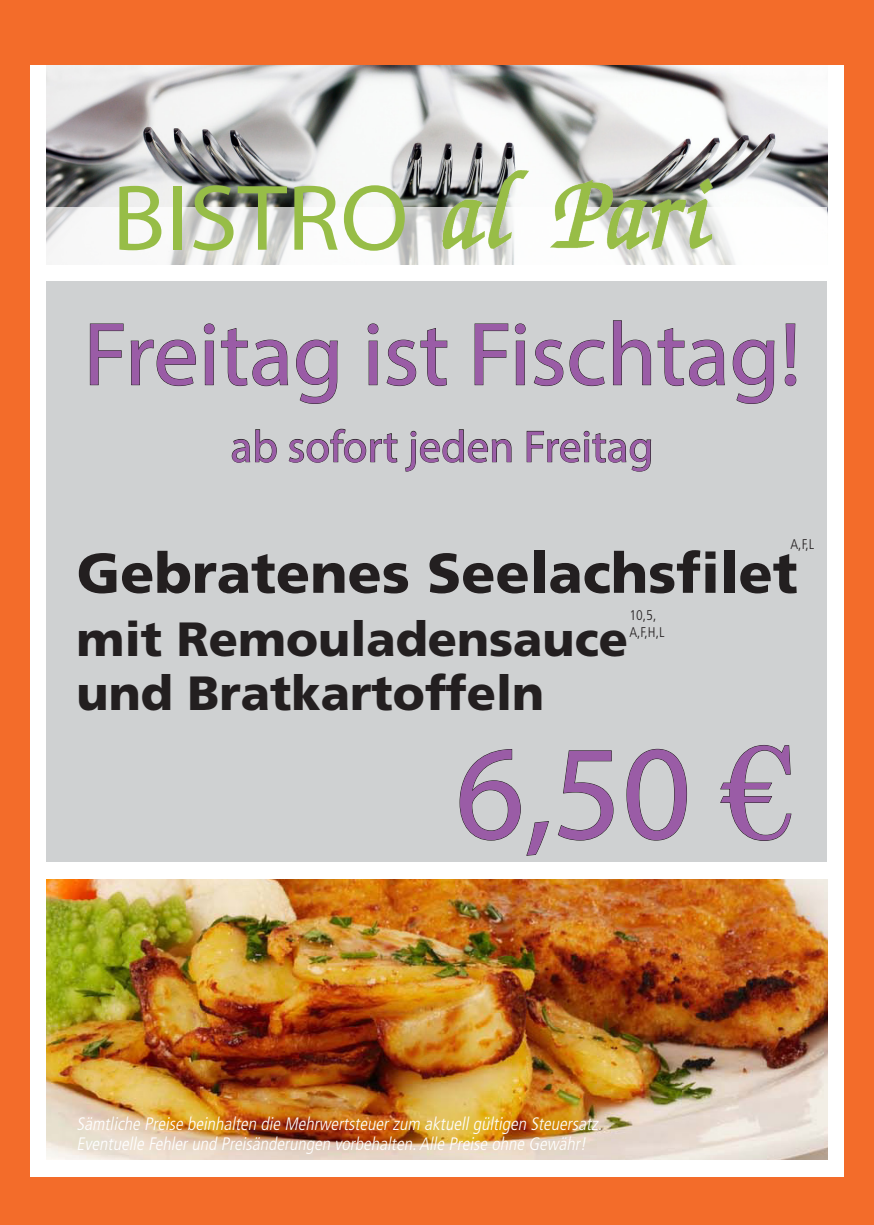
<style>
.page{position:relative;width:874px;height:1225px;background:#fff}
.page>*{position:absolute;margin:0;border:0;box-sizing:border-box;transform-origin:0 0}
.t1{font:135px "Myriad Pro";color:#9a5ca6}
.t2{font:94px "Myriad Pro";color:#97bd47;scale:1.05 1}
.t3{font:90px "Myriad Pro";color:#9a5ca6}
.t4{font:900 56px "Frutiger";color:#231f20}
.t5{font:900 48px "Frutiger";color:#231f20}
.t6{font:45px "Myriad Pro";color:#9a5ca6}
.t7{font:italic 300 condensed 18px/20px "Frutiger";color:#fff}
.t8{font:300 condensed 14px "Frutiger";color:#231f20}
.s1{font-family:"Century"}
</style>
<div class="page">
<img style="left:46px;top:65px;width:780px;height:142px">
<img style="left:46px;top:879px;width:780px;height:280px">
<div style="left:0;top:0;width:873px;height:65px;background:#f36c2a"></div>
<div style="left:0;top:1177px;width:873px;height:48px;background:#f36c2a"></div>
<div style="left:0;top:17px;width:30px;height:1191px;background:#f36c2a"></div>
<div style="left:843px;top:17px;width:30px;height:1191px;background:#f36c2a"></div>
<div style="left:46px;top:281px;width:780px;height:581px;background:#cfd1d2"></div>
<svg style="left:46px;top:207px;width:780px;height:58px"></svg>
<svg style="left:89px;top:323px;width:35px;height:63px"></svg>
<svg style="left:130px;top:339px;width:66px;height:47px"></svg>
<svg style="left:203px;top:323px;width:85px;height:64px"></svg>
<svg style="left:296px;top:339px;width:42px;height:65px"></svg>
<svg style="left:367px;top:323px;width:12px;height:63px"></svg>
<svg style="left:386px;top:328px;width:61px;height:58px"></svg>
<svg style="left:474px;top:323px;width:34px;height:63px"></svg>
<svg style="left:514px;top:323px;width:12px;height:63px"></svg>
<svg style="left:533px;top:339px;width:72px;height:47px"></svg>
<svg style="left:613px;top:320px;width:112px;height:67px"></svg>
<svg style="left:732px;top:339px;width:42px;height:65px"></svg>
<svg style="left:784px;top:323px;width:12px;height:64px"></svg>
<svg style="left:231px;top:429px;width:46px;height:34px"></svg>
<svg style="left:288px;top:428px;width:110px;height:35px"></svg>
<svg style="left:405px;top:429px;width:107px;height:43px"></svg>
<svg style="left:526px;top:430px;width:125px;height:42px"></svg>
<svg style="left:459px;top:749px;width:90px;height:107px"></svg>
<svg style="left:558px;top:750px;width:55px;height:91px"></svg>
<svg style="left:626px;top:748px;width:61px;height:93px"></svg>
<svg style="left:720px;top:745px;width:71px;height:96px"></svg>
<img style="left:442px;top:170px;width:270px;height:80px">
<p class="t2" style="left:112px;top:160px;width:284px">BISTRO</p>
<p class="t3" style="left:83px;top:299px;width:718px">Freitag ist Fischtag!</p>
<p class="t6" style="left:230px;top:419px;width:424px">ab sofort jeden Freitag</p>
<p class="t8" style="left:790px;top:536px;width:25px">A,F,L</p>
<p class="t4" style="left:77px;top:539px;width:722px">Gebratenes Seelachsfilet</p>
<p class="t5" style="left:77px;top:610px;width:552px">mit Remouladensauce</p>
<p class="t5" style="left:77px;top:664px;width:469px">und Bratkartoffeln</p>
<p class="t1" style="left:455px;top:710px;width:341px">6,50 <span class="s1">€</span></p>
<p class="t8" style="left:629px;top:607px;width:28px">10,5,</p>
<p class="t8" style="left:629px;top:624px;width:36px">A,F,H,L</p>
<p class="t7" style="left:77px;top:1113px;width:530px">Sämtliche Preise beinhalten die Mehrwertsteuerzum aktuellgültigen Steuersatz.<br>Eventuelle Fehlerund Preisänderungen vorbehalten.Alle Preise ohne Gewähr!</p>
</div>
